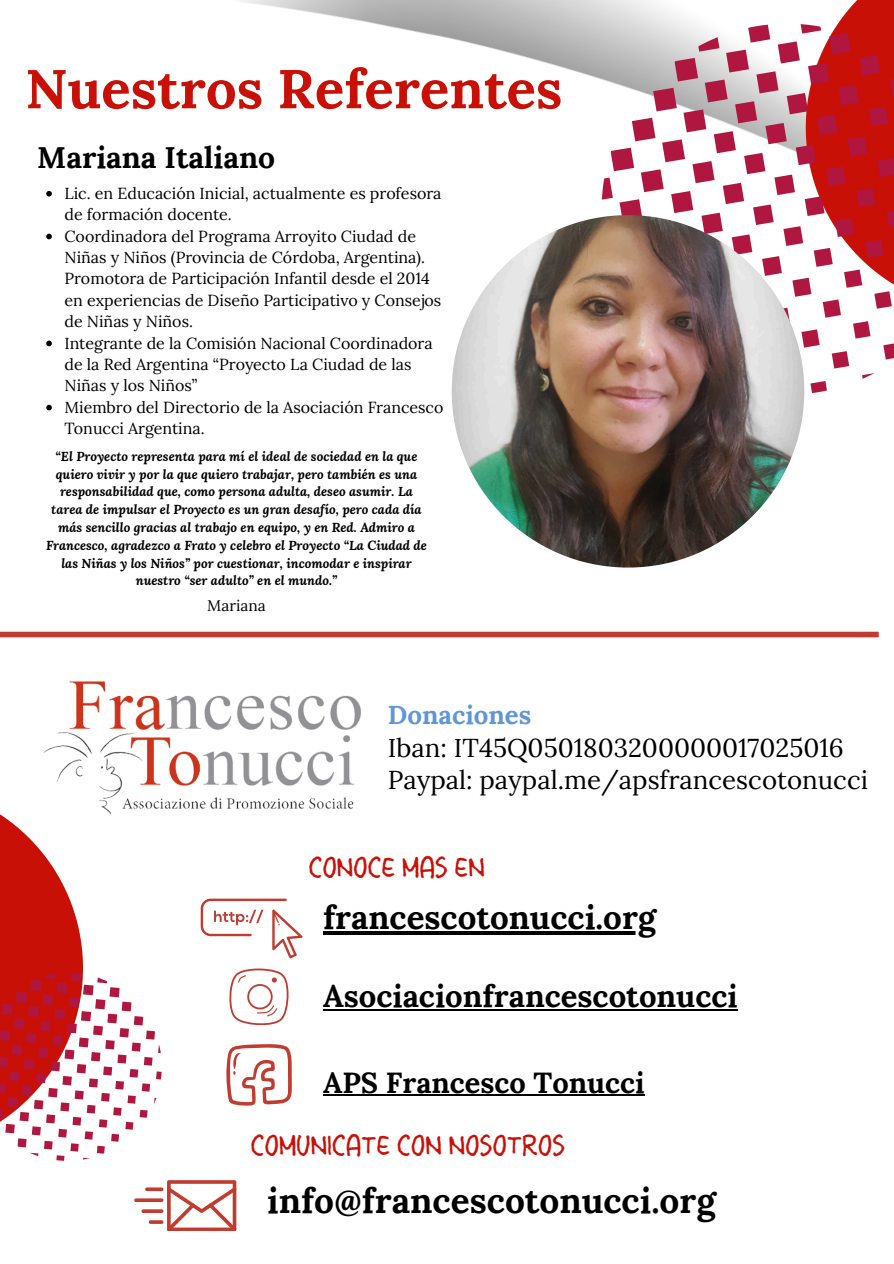
<style>
.page{position:relative;width:894px;height:1264px;background:#fff}
.page>*{position:absolute;margin:0;border:0;box-sizing:border-box;transform-origin:0 0}
.t1{font:700 54.45px "Lora";color:#c91007}
.t2{font:700 35.1px "Lora";color:#000}
.t3{font:700 33.15px "Lora";color:#000}
.t4{font:31.35px "Frato";letter-spacing:.03em;color:#c91007}
.t5{font:700 31.05px "Lora";color:#000}
.t6{font:700 30px "Lora";color:#000}
.t7{font:700 28.95px "Lora";color:#000}
.t8{font:25.8px/32.7px "Lora";color:#000}
.t9{font:16.05px/21.3px "Lora";color:#000}
.t10{font:15.45px "Lora";color:#000}
.t11{font:italic 700 12.9px/17.9px "Lora";color:#000;text-align:center}
.s1{font-weight:700;color:#6196d5}
</style>
<div class="page">
<img style="left:241px;top:0;width:492px;height:247px">
<svg style="left:733px;top:0;width:160px;height:378px"></svg>
<svg style="left:695px;top:28px;width:24px;height:24px"></svg>
<svg style="left:674px;top:58px;width:24px;height:23px"></svg>
<svg style="left:653px;top:88px;width:23px;height:23px"></svg>
<svg style="left:631px;top:118px;width:24px;height:23px"></svg>
<svg style="left:610px;top:148px;width:24px;height:23px"></svg>
<svg style="left:601px;top:177px;width:11px;height:24px"></svg>
<svg style="left:747px;top:24px;width:23px;height:19px"></svg>
<svg style="left:726px;top:50px;width:22px;height:22px"></svg>
<svg style="left:704px;top:80px;width:23px;height:22px"></svg>
<svg style="left:683px;top:109px;width:23px;height:23px"></svg>
<svg style="left:662px;top:139px;width:22px;height:23px"></svg>
<svg style="left:640px;top:169px;width:23px;height:23px"></svg>
<svg style="left:619px;top:199px;width:23px;height:17px"></svg>
<svg style="left:798px;top:24px;width:22px;height:10px"></svg>
<svg style="left:777px;top:41px;width:22px;height:22px"></svg>
<svg style="left:756px;top:71px;width:22px;height:22px"></svg>
<svg style="left:735px;top:101px;width:22px;height:22px"></svg>
<svg style="left:713px;top:131px;width:22px;height:22px"></svg>
<svg style="left:692px;top:161px;width:22px;height:22px"></svg>
<svg style="left:671px;top:191px;width:22px;height:22px"></svg>
<svg style="left:829px;top:33px;width:21px;height:21px"></svg>
<svg style="left:807px;top:63px;width:22px;height:21px"></svg>
<svg style="left:786px;top:93px;width:21px;height:21px"></svg>
<svg style="left:765px;top:123px;width:21px;height:21px"></svg>
<svg style="left:743px;top:153px;width:22px;height:21px"></svg>
<svg style="left:722px;top:183px;width:22px;height:21px"></svg>
<svg style="left:701px;top:213px;width:21px;height:21px"></svg>
<svg style="left:859px;top:55px;width:20px;height:20px"></svg>
<svg style="left:838px;top:85px;width:20px;height:20px"></svg>
<svg style="left:816px;top:115px;width:21px;height:20px"></svg>
<svg style="left:795px;top:145px;width:21px;height:20px"></svg>
<svg style="left:774px;top:174px;width:20px;height:21px"></svg>
<svg style="left:752px;top:204px;width:21px;height:21px"></svg>
<svg style="left:731px;top:234px;width:21px;height:21px"></svg>
<svg style="left:889px;top:77px;width:4px;height:19px"></svg>
<svg style="left:868px;top:106px;width:20px;height:20px"></svg>
<svg style="left:847px;top:136px;width:19px;height:20px"></svg>
<svg style="left:825px;top:166px;width:20px;height:20px"></svg>
<svg style="left:804px;top:196px;width:20px;height:20px"></svg>
<svg style="left:783px;top:226px;width:20px;height:20px"></svg>
<svg style="left:761px;top:256px;width:20px;height:20px"></svg>
<svg style="left:877px;top:158px;width:16px;height:19px"></svg>
<svg style="left:856px;top:188px;width:19px;height:19px"></svg>
<svg style="left:834px;top:218px;width:19px;height:19px"></svg>
<svg style="left:813px;top:248px;width:19px;height:19px"></svg>
<svg style="left:792px;top:278px;width:19px;height:19px"></svg>
<svg style="left:783px;top:308px;width:6px;height:11px"></svg>
<svg style="left:886px;top:210px;width:7px;height:18px"></svg>
<svg style="left:865px;top:240px;width:18px;height:18px"></svg>
<svg style="left:843px;top:269px;width:19px;height:19px"></svg>
<svg style="left:822px;top:299px;width:18px;height:19px"></svg>
<svg style="left:801px;top:329px;width:18px;height:18px"></svg>
<svg style="left:874px;top:291px;width:17px;height:18px"></svg>
<svg style="left:852px;top:321px;width:18px;height:17px"></svg>
<svg style="left:831px;top:351px;width:18px;height:17px"></svg>
<svg style="left:810px;top:381px;width:17px;height:13px"></svg>
<svg style="left:883px;top:343px;width:10px;height:16px"></svg>
<svg style="left:861px;top:373px;width:17px;height:6px"></svg>
<svg style="left:0;top:814px;width:83px;height:347px;fill:#c91007"></svg>
<svg style="left:0;top:972px;width:162px;height:188px"></svg>
<img style="left:37px;top:681px;width:324px;height:136px">
<svg style="left:201px;top:898px;width:101px;height:60px"></svg>
<svg style="left:229px;top:968px;width:59px;height:56px"></svg>
<svg style="left:226px;top:1044px;width:66px;height:61px"></svg>
<svg style="left:134px;top:1180px;width:102px;height:50px"></svg>
<div style="left:0;top:631px;width:878px;height:6px;background:#c03c31"></div>
<img style="left:451px;top:215px;width:353px;height:352px;border-radius:50%">
<hr style="left:323px;top:931px;width:333px;height:3px;background:#000">
<hr style="left:323px;top:1009px;width:414px;height:1px;background:#000">
<hr style="left:323px;top:1094px;width:321px;height:2px;background:#000">
<svg style="left:46px;top:191px;width:6px;height:5px"></svg>
<svg style="left:46px;top:234px;width:6px;height:5px"></svg>
<svg style="left:46px;top:340px;width:6px;height:6px"></svg>
<svg style="left:46px;top:405px;width:6px;height:5px"></svg>
<p class="t1" style="left:25px;top:53px;width:538px">Nuestros Referentes</p>
<p class="t6" style="left:37px;top:137px;width:239px">Mariana Italiano</p>
<p class="t9" style="left:64px;top:182px;width:378px">Lic. en Educación Inicial, actualmente es profesora de formación docente.</p>
<p class="t9" style="left:64px;top:225px;width:378px">Coordinadora del Programa Arroyito Ciudad de Niñas y Niños (Provincia de Córdoba, Argentina).<br>Promotora de Participación Infantil desde el 2014 en experiencias de Diseño Participativo y Consejos de Niñas y Niños.</p>
<h6 class="t9" style="left:64px;top:332px;width:369px">Integrante de la Comisión Nacional Coordinadora de la Red Argentina “Proyecto La Ciudad de las<br>Niñas y los Niños”</h6>
<p class="t9" style="left:64px;top:396px;width:380px">Miembro del Directorio de la Asociación Francesco<br>Tonucci Argentina.</p>
<p class="t11" style="left:46px;top:447px;width:382px">“El Proyecto representa para mí el ideal de sociedad en la que quiero vivir y por la que quiero trabajar, pero también es una responsabilidad que, como persona adulta, deseo asumir. La tarea de impulsar el Proyecto es un gran desafío, pero cada día más sencillo gracias al trabajo en equipo, y en Red. Admiro a Francesco, agradezco a Frato y celebro el Proyecto “La Ciudad de las Niñas y los Niños” por cuestionar, incomodar e inspirar nuestro “ser adulto” en el mundo.”</p>
<h5 class="t10" style="left:207px;top:595px;width:60px">Mariana</h5>
<p class="t8" style="left:388px;top:698px;width:481px"><span class="s1">Donaciones<br></span>Iban: IT45Q0501803200000017025016<br>Paypal: paypal.me/apsfrancescotonucci</p>
<h1 class="t4" style="left:309px;top:853px;width:177px">CONOCE MAS EN</h1>
<h4 class="t3" style="left:323px;top:895px;width:334px">francescotonucci.org</h4>
<p class="t5" style="left:323px;top:976px;width:416px">Asociacionfrancescotonucci</p>
<p class="t7" style="left:323px;top:1063px;width:323px">APS Francesco Tonucci</p>
<p class="t4" style="left:251px;top:1130px;width:315px">COMUNICATE CON NOSOTROS</p>
<p class="t2" style="left:267px;top:1177px;width:450px">info@francescotonucci.org</p>
</div>
